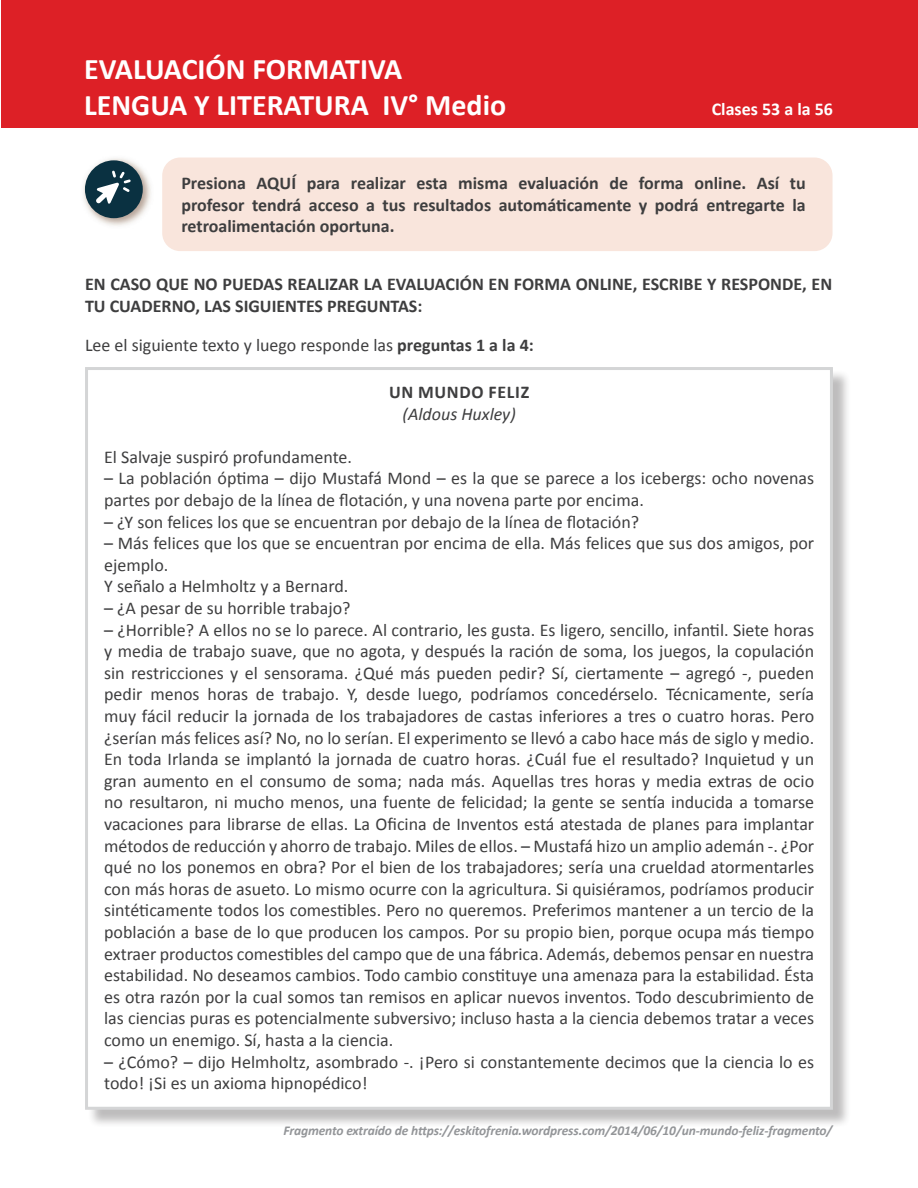
<style>
.page{position:relative;width:918px;height:1188px;background:#fff}
.page>*{position:absolute;margin:0;border:0;box-sizing:border-box;transform-origin:0 0}
.t1{font:700 30px "Calibri";color:#fff}
.t2{font:18px/21.6px "Calibri";color:#3e3e3f}
.t3{font:700 18px/21.6px "Calibri";color:#3e3e3f;text-align:justify}
.t4{font:italic 18px "Calibri";color:#3e3e3f}
.t5{font:700 18px "Calibri";color:#fff}
.t6{font:700 18px "Calibri";letter-spacing:.04em;color:#3e3e3f}
.t7{font:italic 700 13.5px "Calibri";letter-spacing:-.01em;color:#939598}
.s1{font-weight:700}
</style>
<div class="page">
<div style="left:162px;top:158px;width:671px;height:93px;background:#f9e5dc;border-radius:18px"></div>
<img style="left:83px;top:158px;width:68px;height:68px">
<div style="left:85px;top:160px;width:58px;height:58px;background:#0a3141;border-radius:50%"></div>
<svg style="left:96px;top:171px;width:35px;height:33px"></svg>
<div style="left:1px;top:0;width:917px;height:127px;background:#dd2026"></div>
<div style="left:87px;top:369px;width:764px;height:760px;background:#231f20;opacity:.75"></div>
<div style="left:85px;top:367px;width:748px;height:743px;background:#fff"></div>
<p class="t1" style="left:84px;top:50px;width:320px">EVALUACIÓN FORMATIVA</p>
<p class="t1" style="left:84px;top:86px;width:423px">LENGUA Y LITERATURA IV° Medio</p>
<p class="t5" style="left:712px;top:98px;width:123px">Clases 53 a la 56</p>
<p class="t3" style="left:181px;top:172px;width:626px">Presiona AQUÍ para realizar esta misma evaluación de forma online. Así tu profesor tendrá acceso a tus resultados automáticamente y podrá entregarte la retroalimentación oportuna.</p>
<p class="t3" style="left:85px;top:273px;width:749px">EN CASO QUE NO PUEDAS REALIZAR LA EVALUACIÓN EN FORMA ONLINE, ESCRIBE Y RESPONDE, EN<br>TU CUADERNO, LAS SIGUIENTES PREGUNTAS:</p>
<p class="t2" style="left:85px;top:334px;width:450px">Lee el siguiente texto y luego responde las <span class="s1">preguntas 1 a la 4:</span></p>
<p class="t6" style="left:389px;top:381px;width:142px">UN MUNDO FELIZ</p>
<p class="t4" style="left:403px;top:401px;width:115px">(Aldous Huxley)</p>
<p class="t2" style="left:104px;top:446px;width:249px">El Salvaje suspiró profundamente.</p>
<p class="t2" style="left:104px;top:468px;width:712px">– La población óptima – dijo Mustafá Mond – es la que se parece a los icebergs: ocho novenas partes por debajo de la línea de flotación, y una novena parte por encima.</p>
<p class="t2" style="left:104px;top:511px;width:537px">– ¿Y son felices los que se encuentran por debajo de la línea de flotación?</p>
<p class="t2" style="left:104px;top:533px;width:712px">– Más felices que los que se encuentran por encima de ella. Más felices que sus dos amigos, por ejemplo.</p>
<p class="t2" style="left:104px;top:576px;width:246px">Y señalo a Helmholtz y a Bernard.</p>
<p class="t2" style="left:104px;top:597px;width:248px">– ¿A pesar de su horrible trabajo?</p>
<p class="t2" style="left:104px;top:619px;width:712px;text-align:justify">– ¿Horrible? A ellos no se lo parece. Al contrario, les gusta. Es ligero, sencillo, infantil. Siete horas y media de trabajo suave, que no agota, y después la ración de soma, los juegos, la copulación sin restricciones y el sensorama. ¿Qué más pueden pedir? Sí, ciertamente – agregó -, pueden pedir menos horas de trabajo. Y, desde luego, podríamos concedérselo. Técnicamente, sería muy fácil reducir la jornada de los trabajadores de castas inferiores a tres o cuatro horas. Pero ¿serían más felices así? No, no lo serían. El experimento se llevó a cabo hace más de siglo y medio.<br>En toda Irlanda se implantó la jornada de cuatro horas. ¿Cuál fue el resultado? Inquietud y un gran aumento en el consumo de soma; nada más. Aquellas tres horas y media extras de ocio no resultaron, ni mucho menos, una fuente de felicidad; la gente se sentía inducida a tomarse vacaciones para librarse de ellas. La Oficina de Inventos está atestada de planes para implantar métodos de reducción y ahorro de trabajo. Miles de ellos. – Mustafá hizo un amplio ademán -. ¿Por qué no los ponemos en obra? Por el bien de los trabajadores; sería una crueldad atormentarles con más horas de asueto. Lo mismo ocurre con la agricultura. Si quisiéramos, podríamos producir sintéticamente todos los comestibles. Pero no queremos. Preferimos mantener a un tercio de la población a base de lo que producen los campos. Por su propio bien, porque ocupa más tiempo extraer productos comestibles del campo que de una fábrica. Además, debemos pensar en nuestra estabilidad. No deseamos cambios. Todo cambio constituye una amenaza para la estabilidad. Ésta es otra razón por la cual somos tan remisos en aplicar nuevos inventos. Todo descubrimiento de las ciencias puras es potencialmente subversivo; incluso hasta a la ciencia debemos tratar a veces como un enemigo. Sí, hasta a la ciencia.</p>
<p class="t2" style="left:104px;top:1051px;width:712px">– ¿Cómo? – dijo Helmholtz, asombrado -. ¡Pero si constantemente decimos que la ciencia lo es todo! ¡Si es un axioma hipnopédico!</p>
<p class="t7" style="left:283px;top:1122px;width:550px">Fragmento extraído de https://eskitofrenia.wordpress.com/2014/06/10/un-mundo-feliz-fragmento/</p>
</div>
